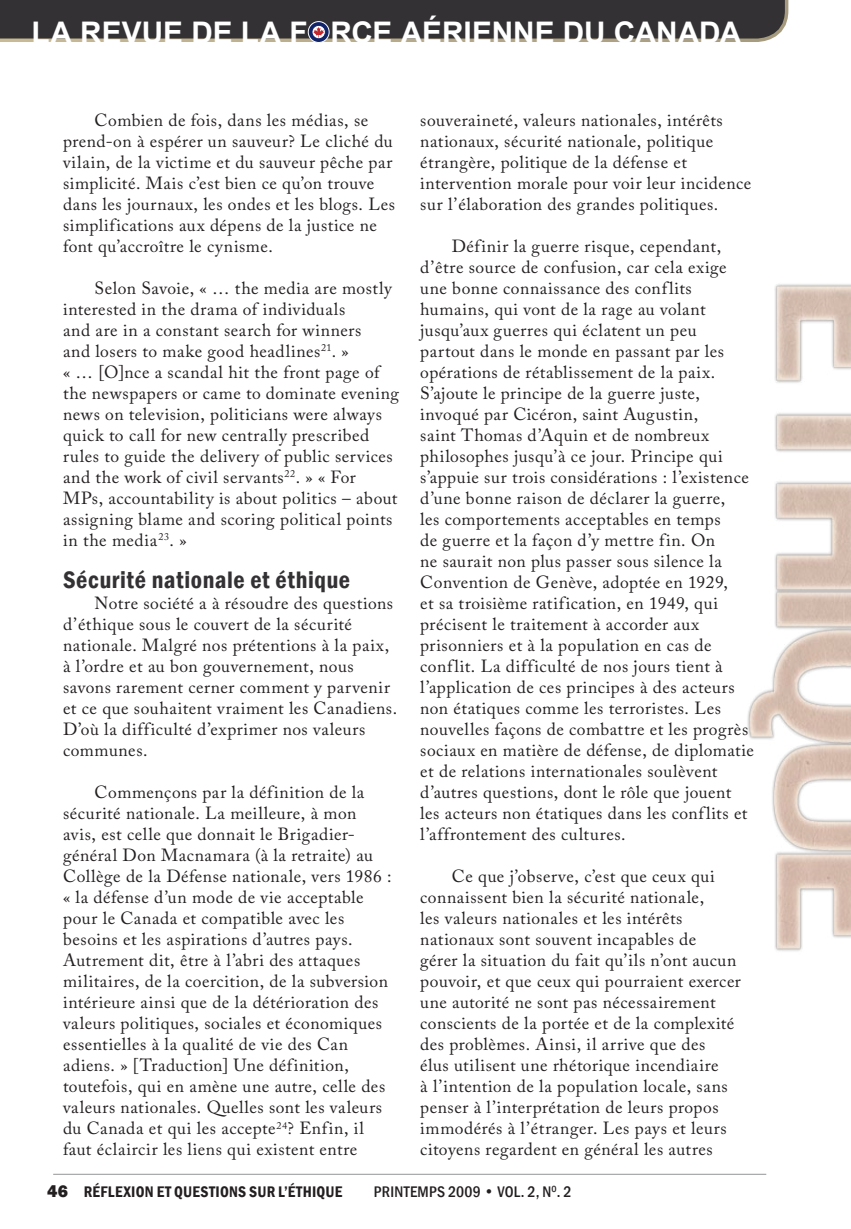
<style>
.page{position:relative;width:851px;height:1229px;background:#fff}
.page>*{position:absolute;margin:0;border:0;box-sizing:border-box;transform-origin:0 0}
.t1{font:700 29.75px "Arial";color:#fff}
.t2{font:600 condensed 24.5px "Franklin Gothic";letter-spacing:.025em;color:#333133}
.t3{font:17.5px/21px "Adobe Caslon Pro";letter-spacing:.03em;color:#231f20}
.t4{font:600 condensed 15.75px "Franklin Gothic";color:#231f20}
.t5{font:500 condensed 15.75px "Franklin Gothic";letter-spacing:.015em;color:#231f20}
.s1{font-weight:800;font-stretch:normal;font-size:17.5px}
</style>
<div class="page">
<img style="left:747px;top:284px;width:103px;height:667px">
<div style="left:308px;top:21px;width:21px;height:22px;border:1px solid #fff;border-radius:50%"></div>
<svg style="left:0;top:0;width:788px;height:42px;background:#3f3c3c"></svg>
<hr style="left:53px;top:1173px;width:713px;height:1px;background:#939598">
<h1 class="t1" style="left:32px;top:13px;width:711px">LA REVUE DE LA F RCE AÉRIENNE DU CANADA</h1>
<p class="t3" style="left:63px;top:109px;width:333px;text-indent:32px">Combien de fois, dans les médias, se prend-on à espérer un sauveur? Le cliché du vilain, de la victime et du sauveur pêche par simplicité. Mais c’est bien ce qu’on trouve dans les journaux, les ondes et les blogs. Les simplifications aux dépens de la justice ne font qu’accroître le cynisme.</p>
<p class="t3" style="left:63px;top:277px;width:337px;text-indent:32px">Selon Savoie, « … the media are mostly interested in the drama of individuals<br>and are in a constant search for winners<br>and losers to make good headlines<sup>21</sup>. »<br>« … [O]nce a scandal hit the front page of the newspapers or came to dominate evening news on television, politicians were always quick to call for new centrally prescribed rules to guide the delivery of public services and the work of civil servants<sup>22</sup>. » « For MPs, accountability is about politics – about assigning blame and scoring political points in the media<sup>23</sup>. »</p>
<h2 class="t2" style="left:63px;top:563px;width:289px">SÉCURITÉ NATIONALE ET ÉTHIQUE</h2>
<p class="t3" style="left:63px;top:592px;width:335px;text-indent:32px">Notre société a à résoudre des questions d’éthique sous le couvert de la sécurité nationale. Malgré nos prétentions à la paix, à l’ordre et au bon gouvernement, nous savons rarement cerner comment y parvenir et ce que souhaitent vraiment les Canadiens.<br>D’où la difficulté d’exprimer nos valeurs communes.</p>
<p class="t3" style="left:63px;top:781px;width:330px;text-indent:32px">Commençons par la définition de la sécurité nationale. La meilleure, à mon avis, est celle que donnait le Brigadier&shy;général Don Macnamara (à la retraite) au Collège de la Défense nationale, vers 1986 : « la défense d’un mode de vie acceptable pour le Canada et compatible avec les besoins et les aspirations d’autres pays.<br>Autrement dit, être à l’abri des attaques militaires, de la coercition, de la subversion intérieure ainsi que de la détérioration des valeurs politiques, sociales et économiques essentielles à la qualité de vie des Can adiens. » [Traduction] Une définition, toutefois, qui en amène une autre, celle des valeurs nationales. Quelles sont les valeurs du Canada et qui les accepte<sup>24</sup>? Enfin, il faut éclaircir les liens qui existent entre</p>
<p class="t3" style="left:420px;top:109px;width:332px">souveraineté, valeurs nationales, intérêts nationaux, sécurité nationale, politique étrangère, politique de la défense et intervention morale pour voir leur incidence sur l’élaboration des grandes politiques.</p>
<p class="t3" style="left:420px;top:235px;width:335px;text-indent:32px">Définir la guerre risque, cependant, d’être source de confusion, car cela exige une bonne connaissance des conflits humains, qui vont de la rage au volant jusqu’aux guerres qui éclatent un peu partout dans le monde en passant par les opérations de rétablissement de la paix.<br>S’ajoute le principe de la guerre juste, invoqué par Cicéron, saint Augustin,<br>saint Thomas d’Aquin et de nombreux philosophes jusqu’à ce jour. Principe qui s’appuie sur trois considérations : l’existence d’une bonne raison de déclarer la guerre,<br>les comportements acceptables en temps<br>de guerre et la façon d’y mettre fin. On<br>ne saurait non plus passer sous silence la Convention de Genève, adoptée en 1929,<br>et sa troisième ratification, en 1949, qui précisent le traitement à accorder aux prisonniers et à la population en cas de conflit. La difficulté de nos jours tient à l’application de ces principes à des acteurs non étatiques comme les terroristes. Les nouvelles façons de combattre et les progrès sociaux en matière de défense, de diplomatie et de relations internationales soulèvent d’autres questions, dont le rôle que jouent les acteurs non étatiques dans les conflits et l’affrontement des cultures.</p>
<p class="t3" style="left:420px;top:865px;width:322px;text-indent:31px">Ce que j’observe, c’est que ceux qui connaissent bien la sécurité nationale,<br>les valeurs nationales et les intérêts nationaux sont souvent incapables de<br>gérer la situation du fait qu’ils n’ont aucun pouvoir, et que ceux qui pourraient exercer une autorité ne sont pas nécessairement conscients de la portée et de la complexité des problèmes. Ainsi, il arrive que des<br>élus utilisent une rhétorique incendiaire<br>à l’intention de la population locale, sans penser à l’interprétation de leurs propos immodérés à l’étranger. Les pays et leurs citoyens regardent en général les autres</p>
<p class="t4" style="left:47px;top:1181px;width:54px"><span class="s1">46</span> RÉFLEXION</p>
<p class="t4" style="left:157px;top:1181px;width:27px">ET QUESTIONS</p>
<p class="t4" style="left:249px;top:1181px;width:10px">SUR</p>
<p class="t4" style="left:278px;top:1181px;width:27px">L’ÉTHIQUE</p>
<p class="t5" style="left:374px;top:1181px;width:199px">PRINTEMPS 2009 • Vol. 2, N<sup>o</sup>. 2</p>
</div>
